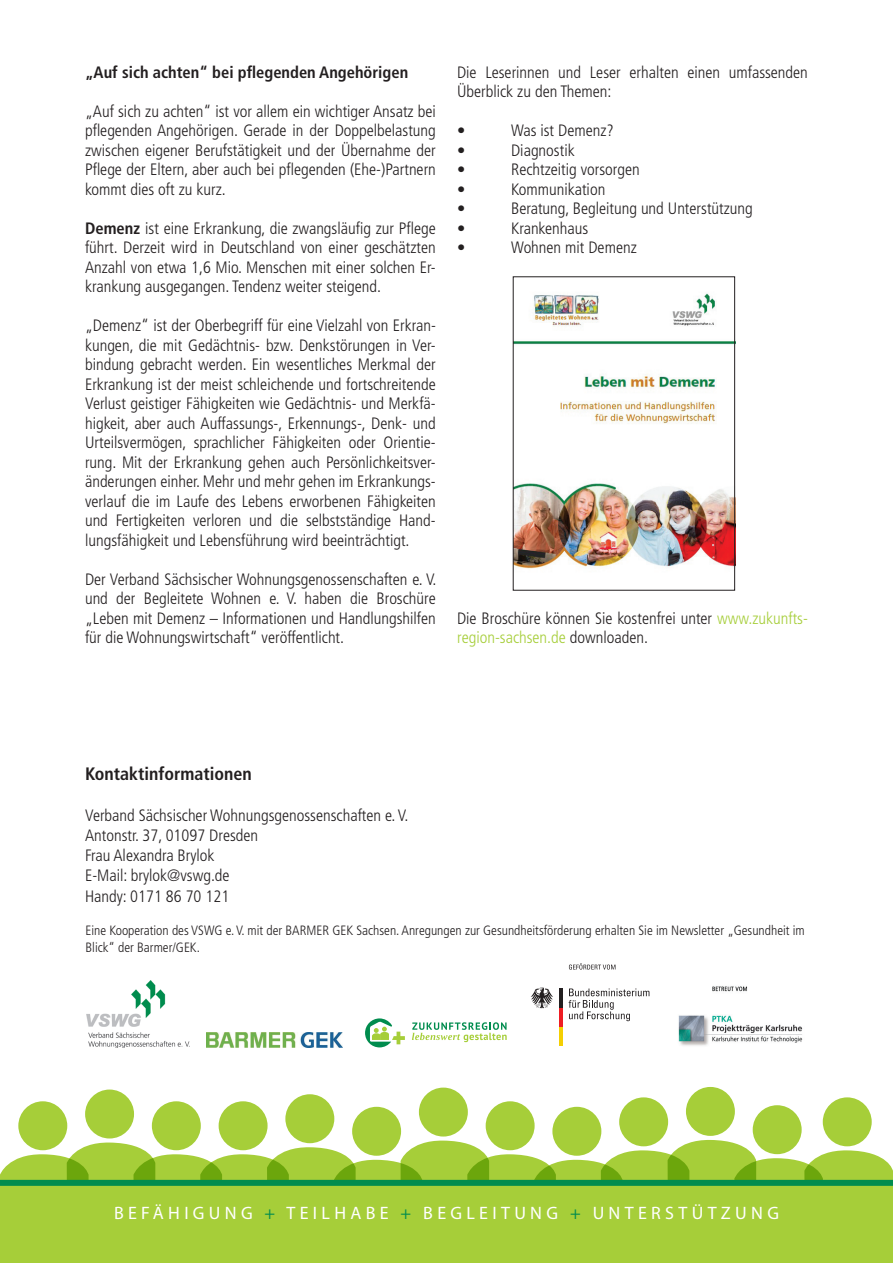
<style>
.page{position:relative;width:893px;height:1263px;background:#fff}
.page>*{position:absolute;margin:0;border:0;box-sizing:border-box;transform-origin:0 0}
.t1{font:18px "Myriad Pro";letter-spacing:.24em;color:#fff}
.t2{font:700 condensed 18px "Frutiger LT";color:#231f20}
.t3{font:300 condensed 16.5px/19.5px "Frutiger LT";color:#231f20;text-align:justify}
.t4{font:700 condensed 16.5px "Frutiger LT";color:#231f20}
.t5{font:300 condensed 13.5px/16.2px "Frutiger LT";color:#231f20}
.s1{font-weight:700}
.s2{color:#a6ce39}
.s3{color:#008c4e}
</style>
<div class="page">
<div style="left:18px;top:1101px;width:49px;height:49px;background:#a6ce39;border-radius:50%"></div>
<div style="left:85px;top:1089px;width:49px;height:49px;background:#a6ce39;border-radius:50%"></div>
<div style="left:152px;top:1101px;width:49px;height:49px;background:#a6ce39;border-radius:50%"></div>
<div style="left:219px;top:1101px;width:49px;height:49px;background:#a6ce39;border-radius:50%"></div>
<div style="left:285px;top:1094px;width:49px;height:49px;background:#a6ce39;border-radius:50%"></div>
<div style="left:352px;top:1107px;width:49px;height:49px;background:#a6ce39;border-radius:50%"></div>
<div style="left:419px;top:1087px;width:49px;height:49px;background:#a6ce39;border-radius:50%"></div>
<div style="left:486px;top:1101px;width:49px;height:49px;background:#a6ce39;border-radius:50%"></div>
<div style="left:552px;top:1107px;width:49px;height:49px;background:#a6ce39;border-radius:50%"></div>
<div style="left:619px;top:1097px;width:49px;height:49px;background:#a6ce39;border-radius:50%"></div>
<div style="left:823px;top:1097px;width:49px;height:49px;background:#a6ce39;border-radius:50%"></div>
<div style="left:686px;top:1087px;width:49px;height:49px;background:#a6ce39;border-radius:50%"></div>
<div style="left:753px;top:1105px;width:49px;height:49px;background:#a6ce39;border-radius:50%"></div>
<svg style="left:0;top:1139px;width:893px;height:41px"></svg>
<div style="left:0;top:1183px;width:893px;height:80px;background:#a6ce39"></div>
<div style="left:0;top:1180px;width:893px;height:6px;background:#008c4e"></div>
<svg style="left:569px;top:988px;width:80px;height:33px"></svg>
<hr style="left:559px;top:1027px;width:3px;height:19px;background:#f4cf02">
<hr style="left:559px;top:1008px;width:3px;height:19px;background:#ee1d23">
<hr style="left:559px;top:988px;width:3px;height:20px;background:#231f20">
<svg style="left:531px;top:987px;width:22px;height:21px"></svg>
<svg style="left:569px;top:963px;width:46px;height:6px"></svg>
<img style="left:207px;top:1033px;width:136px;height:14px">
<svg style="left:412px;top:1022px;width:95px;height:20px"></svg>
<svg style="left:365px;top:1018px;width:40px;height:29px"></svg>
<img style="left:86px;top:980px;width:104px;height:67px">
<img style="left:678px;top:986px;width:125px;height:60px">
<img style="left:515px;top:293px;width:218px;height:276px">
<div style="left:513px;top:276px;width:222px;height:315px;border:1px solid #231f20"></div>
<p class="t4" style="left:85px;top:62px;width:325px">„Auf sich achten“ bei pflegenden Angehörigen</p>
<p class="t3" style="left:85px;top:101px;width:352px">„Auf sich zu achten“ ist vor allem ein wichtiger Ansatz bei pflegenden Angehörigen. Gerade in der Doppelbelastung zwischen eigener Berufstätigkeit und der Übernahme der Pflege der Eltern, aber auch bei pflegenden (Ehe-)Partnern kommt dies oft zu kurz.</p>
<p class="t3" style="left:85px;top:218px;width:352px"><span class="s1">Demenz</span> ist eine Erkrankung, die zwangsläufig zur Pflege führt. Derzeit wird in Deutschland von einer geschätzten Anzahl von etwa 1,6 Mio. Menschen mit einer solchen Er&shy;krankung ausgegangen. Tendenz weiter steigend.</p>
<p class="t3" style="left:85px;top:316px;width:352px">„Demenz“ ist der Oberbegriff für eine Vielzahl von Erkran&shy;kungen, die mit Gedächtnis- bzw. Denkstörungen in Ver&shy;bindung gebracht werden. Ein wesentliches Merkmal der Erkrankung ist der meist schleichende und fortschreitende Verlust geistiger Fähigkeiten wie Gedächtnis- und Merkfä&shy;higkeit, aber auch Auffassungs-, Erkennungs-, Denk- und Urteilsvermögen, sprachlicher Fähigkeiten oder Orientie&shy;rung. Mit der Erkrankung gehen auch Persönlichkeitsver&shy;änderungen einher. Mehr und mehr gehen im Erkrankungs&shy;verlauf die im Laufe des Lebens erworbenen Fähigkeiten und Fertigkeiten verloren und die selbstständige Hand&shy;lungsfähigkeit und Lebensführung wird beeinträchtigt.</p>
<p class="t3" style="left:85px;top:569px;width:353px">Der Verband Sächsischer Wohnungsgenossenschaften e. V. und der Begleitete Wohnen e. V. haben die Broschüre „Leben mit Demenz – Informationen und Handlungshilfen für die Wohnungswirtschaft“ veröffentlicht.</p>
<p class="t3" style="left:457px;top:62px;width:352px">Die Leserinnen und Leser erhalten einen umfassenden<br>Überblick zu den Themen:</p>
<p class="t3" style="left:457px;top:121px;width:10px">•</p>
<p class="t3" style="left:511px;top:121px;width:104px">Was ist Demenz?</p>
<p class="t3" style="left:457px;top:140px;width:10px">•</p>
<p class="t3" style="left:511px;top:140px;width:65px">Diagnostik</p>
<p class="t3" style="left:457px;top:160px;width:10px">•</p>
<p class="t3" style="left:511px;top:160px;width:130px">Rechtzeitig vorsorgen</p>
<p class="t3" style="left:457px;top:179px;width:10px">•</p>
<p class="t3" style="left:511px;top:179px;width:96px">Kommunikation</p>
<p class="t3" style="left:457px;top:199px;width:10px">•</p>
<p class="t3" style="left:511px;top:199px;width:243px">Beratung, Begleitung und Unterstützung</p>
<p class="t3" style="left:457px;top:218px;width:10px">•</p>
<p class="t3" style="left:511px;top:218px;width:79px">Krankenhaus</p>
<p class="t3" style="left:457px;top:238px;width:10px">•</p>
<p class="t3" style="left:511px;top:238px;width:127px">Wohnen mit Demenz</p>
<p class="t3" style="left:457px;top:608px;width:352px">Die Broschüre können Sie kostenfrei unter <span class="s2">www.zukunfts&shy;region-sachsen.de</span> downloaden.</p>
<p class="t2" style="left:85px;top:763px;width:168px">Kontaktinformationen</p>
<p class="t3" style="left:85px;top:806px;width:325px;text-align:left">Verband Sächsischer Wohnungsgenossenschaften e. V.<br>Antonstr. 37, 01097 Dresden<br>Frau Alexandra Brylok<br>E-Mail: brylok@vswg.de</p>
<p class="t3" style="left:85px;top:887px;width:146px">Handy: 0171 86 70 121</p>
<p class="t5" style="left:85px;top:923px;width:721px">Eine Kooperation des VSWG e. V. mit der BARMER GEK Sachsen. Anregungen zur Gesundheitsförderung erhalten Sie im Newsletter „Gesundheit im<br>Blick“ der Barmer/GEK.</p>
<p class="t1" style="left:114px;top:1201px;width:666px">BEFÄHIGUNG <span class="s3">+</span> TEILHAB E <span class="s3">+</span> BEGLEITUNG <span class="s3">+</span> U NTERSTÜTZUNG</p>
</div>
